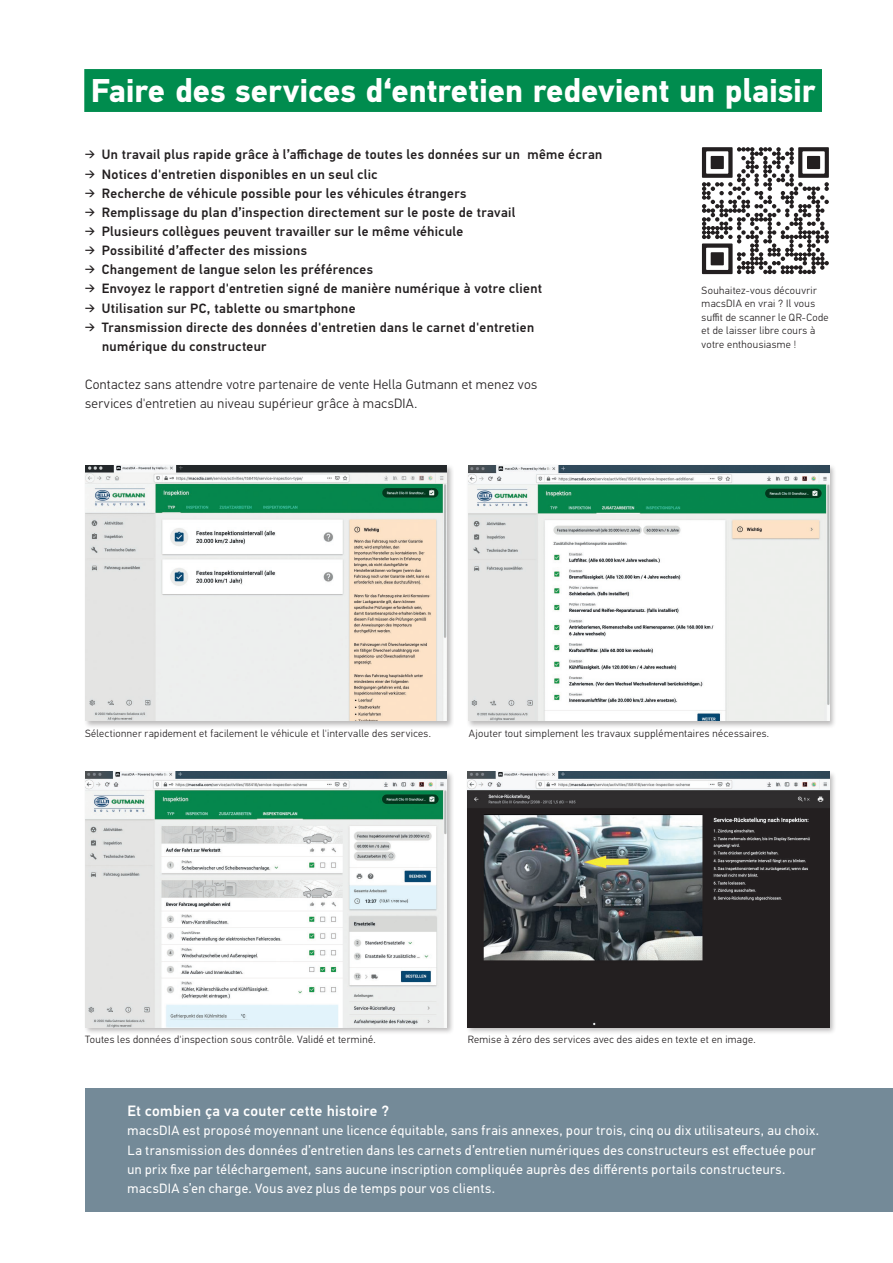
<style>
.page{position:relative;width:893px;height:1263px;background:#fff}
.page>*{position:absolute;margin:0;border:0;box-sizing:border-box;transform-origin:0 0}
.t1{font:700 33px "Hella DIN Universal";letter-spacing:-.005em;color:#fff}
.t2{font:500 15px "Hella DIN Universal";letter-spacing:.02em;color:#fff}
.t3{font:500 13.5px/19.2px "Hella DIN Universal";letter-spacing:.03em;color:#231f20}
.t4{font:13.5px/19.2px "Hella DIN Universal";letter-spacing:.03em;color:#fff}
.t5{font:300 13.5px/19.2px "Hella DIN Universal";letter-spacing:.025em;color:#231f20}
.t6{font:300 10.5px/13.6px "Hella DIN Universal";letter-spacing:.035em;color:#231f20}
.s1{font-weight:300}
</style>
<div class="page">
<div style="left:85px;top:1089px;width:808px;height:123px;background:#748a98"></div>
<div style="left:84px;top:69px;width:738px;height:43px;background:#008c4e"></div>
<div style="left:83px;top:464px;width:371px;height:265px;background:#231f20;opacity:.3"></div>
<img style="left:85px;top:466px;width:361px;height:255px">
<div style="left:466px;top:464px;width:371px;height:265px;background:#231f20;opacity:.3"></div>
<img style="left:468px;top:466px;width:361px;height:255px">
<div style="left:466px;top:770px;width:371px;height:265px;background:#231f20;opacity:.3"></div>
<img style="left:468px;top:772px;width:361px;height:255px">
<div style="left:83px;top:770px;width:371px;height:265px;background:#231f20;opacity:.3"></div>
<img style="left:85px;top:772px;width:361px;height:255px">
<svg style="left:701px;top:147px;width:128px;height:128px"></svg>
<h1 class="t1" style="left:91px;top:69px;width:726px">Faire des services d‘entretien redevient un plaisir</h1>
<p class="t3" style="left:85px;top:146px;width:519px"><span class="s1">➔</span> Un travail plus rapide grâce à l’affichage de toutes les données sur un même écran</p>
<p class="t3" style="left:85px;top:165px;width:294px"><span class="s1">➔</span> Notices d'entretien disponibles en un seul clic</p>
<p class="t3" style="left:85px;top:185px;width:383px"><span class="s1">➔</span> Recherche de véhicule possible pour les véhicules étrangers</p>
<p class="t3" style="left:85px;top:204px;width:432px"><span class="s1">➔</span> Remplissage du plan d’inspection directement sur le poste de travail</p>
<p class="t3" style="left:85px;top:223px;width:380px"><span class="s1">➔</span> Plusieurs collègues peuvent travailler sur le même véhicule</p>
<p class="t3" style="left:85px;top:242px;width:223px"><span class="s1">➔</span> Possibilité d’affecter des missions</p>
<p class="t3" style="left:85px;top:261px;width:290px"><span class="s1">➔</span> Changement de langue selon les préférences</p>
<p class="t3" style="left:85px;top:280px;width:459px"><span class="s1">➔</span> Envoyez le rapport d'entretien signé de manière numérique à votre client</p>
<p class="t3" style="left:85px;top:299px;width:272px"><span class="s1">➔</span> Utilisation sur PC, tablette ou smartphone</p>
<p class="t3" style="left:102px;top:318px;width:434px;text-indent:-17px"><span class="s1">➔</span> Transmission directe des données d'entretien dans le carnet d'entretien numérique du constructeur</p>
<p class="t5" style="left:85px;top:376px;width:454px">Contactez sans attendre votre partenaire de vente Hella Gutmann et menez vos services d'entretien au niveau supérieur grâce à macsDIA.</p>
<p class="t6" style="left:702px;top:284px;width:128px">Souhaitez-vous découvrir macsDIA en vrai ? Il vous suffit de scanner le QR-Code et de laisser libre cours à votre enthousiasme !</p>
<p class="t6" style="left:85px;top:727px;width:347px">Sélectionner rapidement et facilement le véhicule et l'intervalle des services.</p>
<p class="t6" style="left:469px;top:727px;width:302px">Ajouter tout simplement les travaux supplémentaires nécessaires.</p>
<p class="t6" style="left:85px;top:1034px;width:292px">Toutes les données d'inspection sous contrôle. Validé et terminé.</p>
<p class="t6" style="left:468px;top:1034px;width:289px">Remise à zéro des services avec des aides en texte et en image.</p>
<p class="t2" style="left:128px;top:1102px;width:263px">Et combien ça va couter cette histoire ?</p>
<p class="t4" style="left:128px;top:1122px;width:693px">macsDIA est proposé moyennant une licence équitable, sans frais annexes, pour trois, cinq ou dix utilisateurs, au choix.<br>La transmission des données d’entretien dans les carnets d’entretien numériques des constructeurs est effectuée pour un prix fixe par téléchargement, sans aucune inscription compliquée auprès des différents portails constructeurs. macsDIA s’en charge. Vous avez plus de temps pour vos clients.</p>
</div>
